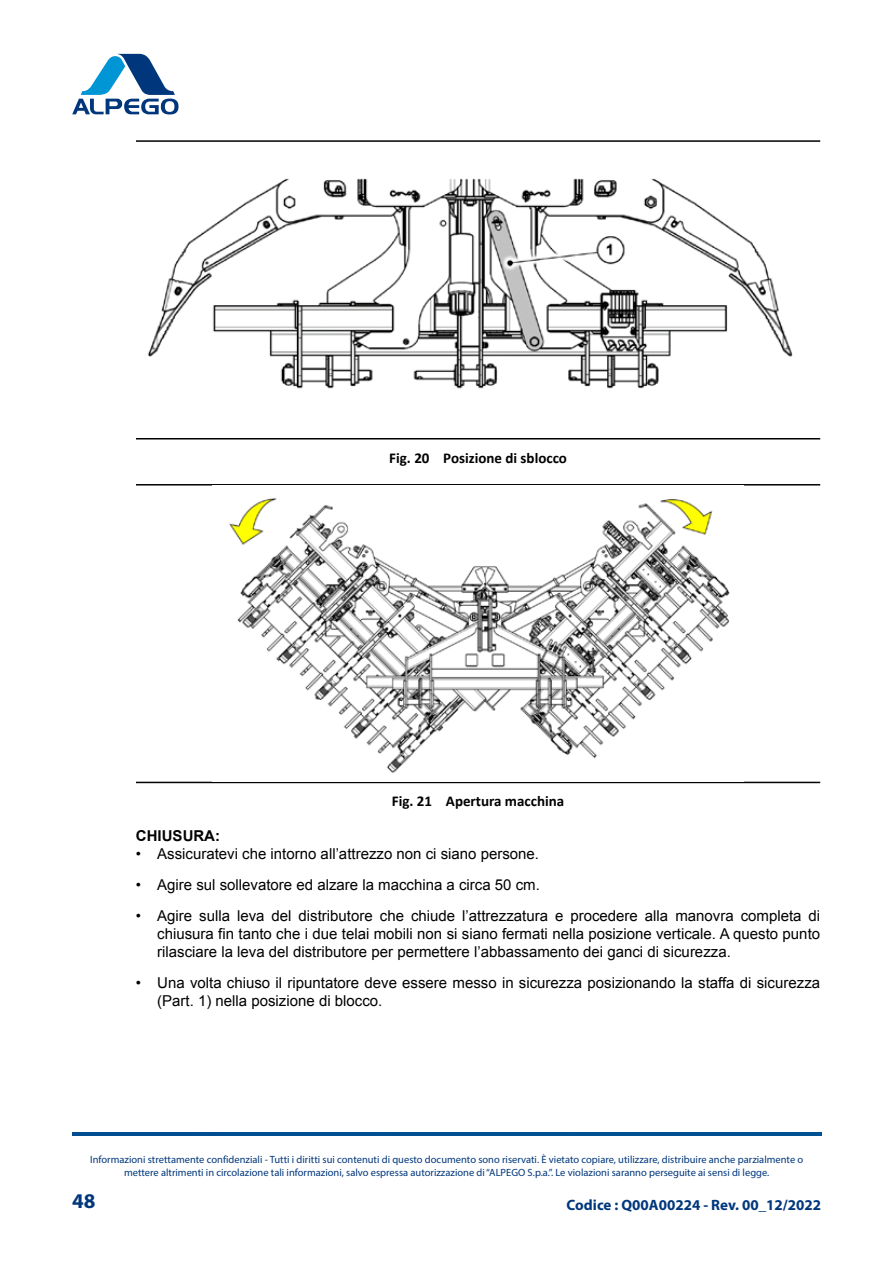
<style>
.page{position:relative;width:893px;height:1263px;background:#fff}
.page>*{position:absolute;margin:0;border:0;box-sizing:border-box;transform-origin:0 0}
.t1{font:700 21px "Myriad Pro";color:#00377c}
.t2{font:15px/18px "Arial";color:#000;text-align:justify}
.t3{font:700 15px "Calibri";color:#000}
.t4{font:700 15px "Myriad Pro";color:#00377c}
.t5{font:700 15px "Arial";color:#000}
.t6{font:10.5px/12.6px "Myriad Variable Concept";color:#00377c;text-align:center}
</style>
<div class="page">
<svg style="left:72px;top:54px;width:107px;height:60px"></svg>
<img style="left:72px;top:1133px;width:749px;height:2px">
<hr style="left:136px;top:140px;width:684px;height:2px;background:#000">
<hr style="left:136px;top:438px;width:684px;height:1px;background:#000">
<img style="left:147px;top:178px;width:646px;height:211px">
<hr style="left:136px;top:484px;width:684px;height:1px;background:#000">
<hr style="left:136px;top:782px;width:684px;height:1px;background:#000">
<img style="left:229px;top:498px;width:501px;height:276px">
<p class="t3" style="left:389px;top:447px;width:179px">Fig. 20 Posizione di sblocco</p>
<p class="t3" style="left:392px;top:791px;width:174px">Fig. 21 Apertura macchina</p>
<p class="t5" style="left:136px;top:826px;width:86px">CHIUSURA:</p>
<p class="t2" style="left:136px;top:845px;width:405px">• Assicuratevi che intorno all’attrezzo non ci siano persone.</p>
<p class="t2" style="left:136px;top:876px;width:405px">• Agire sul sollevatore ed alzare la macchina a circa 50 cm.</p>
<p class="t2" style="left:157px;top:907px;width:664px;text-indent:-21px">• Agire sulla leva del distributore che chiude l’attrezzatura e procedere alla manovra completa di chiusura fin tanto che i due telai mobili non si siano fermati nella posizione verticale. A questo punto rilasciare la leva del distributore per permettere l’abbassamento dei ganci di sicurezza.</p>
<p class="t2" style="left:157px;top:974px;width:664px;text-indent:-21px">• Una volta chiuso il ripuntatore deve essere messo in sicurezza posizionando la staffa di sicurezza (Part. 1) nella posizione di blocco.</p>
<p class="t6" style="left:90px;top:1153px;width:715px">Informazioni strettamente confidenziali - Tutti i diritti sui contenuti di questo documento sono riservati. È vietato copiare, utilizzare, distribuire anche parzialmente o mettere altrimenti in circolazione tali informazioni, salvo espressa autorizzazione di “ALPEGO S.p.a.”. Le violazioni saranno perseguite ai sensi di legge.</p>
<h1 class="t1" style="left:72px;top:1187px;width:25px">48</h1>
<p class="t4" style="left:567px;top:1195px;width:256px">Codice : Q00A00224 - Rev. 00_12/2022</p>
</div>
